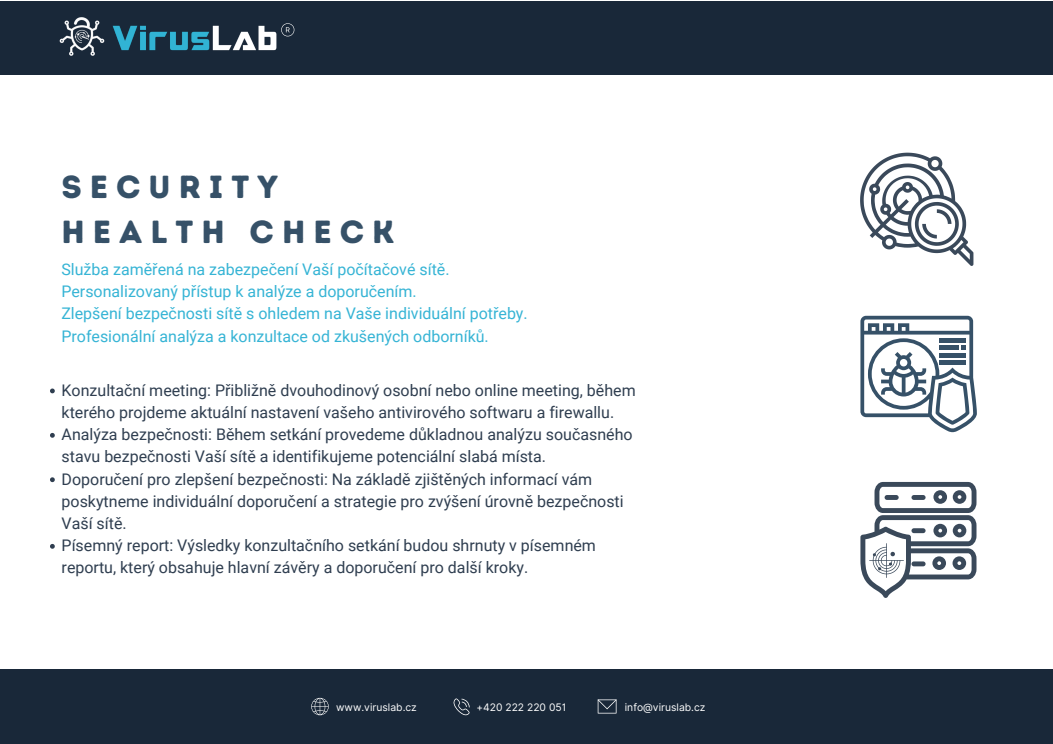
<style>
.page{position:relative;width:1053px;height:744px;background:#fff}
.page>*{position:absolute;margin:0;border:0;box-sizing:border-box;transform-origin:0 0}
.t1{font:32px/44.7px "Intro Rust Base";letter-spacing:.25em;color:#365168}
.t2{font:16px/22.2px "Roboto";color:#2f3e50}
.t3{font:16px/22.2px "Roboto";color:#36b4d5}
.t4{font:10.36px "Inter";color:#fff}
</style>
<div class="page">
<svg style="left:860px;top:153px;width:113px;height:113px"></svg>
<svg style="left:860px;top:316px;width:116px;height:116px"></svg>
<hr style="left:939px;top:346px;width:19px;height:4px;background:#365168">
<hr style="left:939px;top:353px;width:26px;height:4px;background:#365168">
<hr style="left:939px;top:361px;width:26px;height:4px;background:#365168">
<div style="left:0;top:1px;width:1052px;height:73px;background:#192839"></div>
<div style="left:0;top:670px;width:1052px;height:73px;background:#192839"></div>
<svg style="left:311px;top:698px;width:17px;height:17px"></svg>
<svg style="left:453px;top:698px;width:16px;height:17px"></svg>
<svg style="left:597px;top:699px;width:19px;height:15px"></svg>
<svg style="left:860px;top:482px;width:116px;height:116px"></svg>
<img style="left:112px;top:25px;width:164px;height:26px">
<svg style="left:281px;top:23px;width:13px;height:13px"></svg>
<img style="left:59px;top:17px;width:46px;height:39px">
<svg style="left:50px;top:389px;width:5px;height:4px"></svg>
<svg style="left:50px;top:433px;width:5px;height:5px"></svg>
<svg style="left:50px;top:477px;width:5px;height:5px"></svg>
<svg style="left:50px;top:544px;width:5px;height:5px"></svg>
<h1 class="t1" style="left:61px;top:164px;width:334px">SECURITY<br>HEALTH CHECk</h1>
<h2 class="t3" style="left:61px;top:258px;width:468px">Služba zaměřená na zabezpečení Vaší počítačové sítě.<br>Personalizovaný přístup k analýze a doporučením.<br>Zlepšení bezpečnosti sítě s ohledem na Vaše individuální potřeby.<br>Profesionální analýza a konzultace od zkušených odborníků.</h2>
<p class="t2" style="left:62px;top:379px;width:575px">Konzultační meeting: Přibližně dvouhodinový osobní nebo online meeting, během kterého projdeme aktuální nastavení vašeho antivirového softwaru a firewallu.</p>
<p class="t2" style="left:62px;top:424px;width:572px">Analýza bezpečnosti: Během setkání provedeme důkladnou analýzu současného stavu bezpečnosti Vaší sítě a identifikujeme potenciální slabá místa.</p>
<p class="t2" style="left:62px;top:468px;width:563px">Doporučení pro zlepšení bezpečnosti: Na základě zjištěných informací vám poskytneme individuální doporučení a strategie pro zvýšení úrovně bezpečnosti<br>Vaší sítě.</p>
<p class="t2" style="left:62px;top:535px;width:536px">Písemný report: Výsledky konzultačního setkání budou shrnuty v písemném reportu, který obsahuje hlavní závěry a doporučení pro další kroky.</p>
<p class="t4" style="left:336px;top:701px;width:82px">www.viruslab.cz</p>
<p class="t4" style="left:476px;top:701px;width:91px">+420 222 220 051</p>
<p class="t4" style="left:624px;top:701px;width:82px">info@viruslab.cz</p>
</div>
